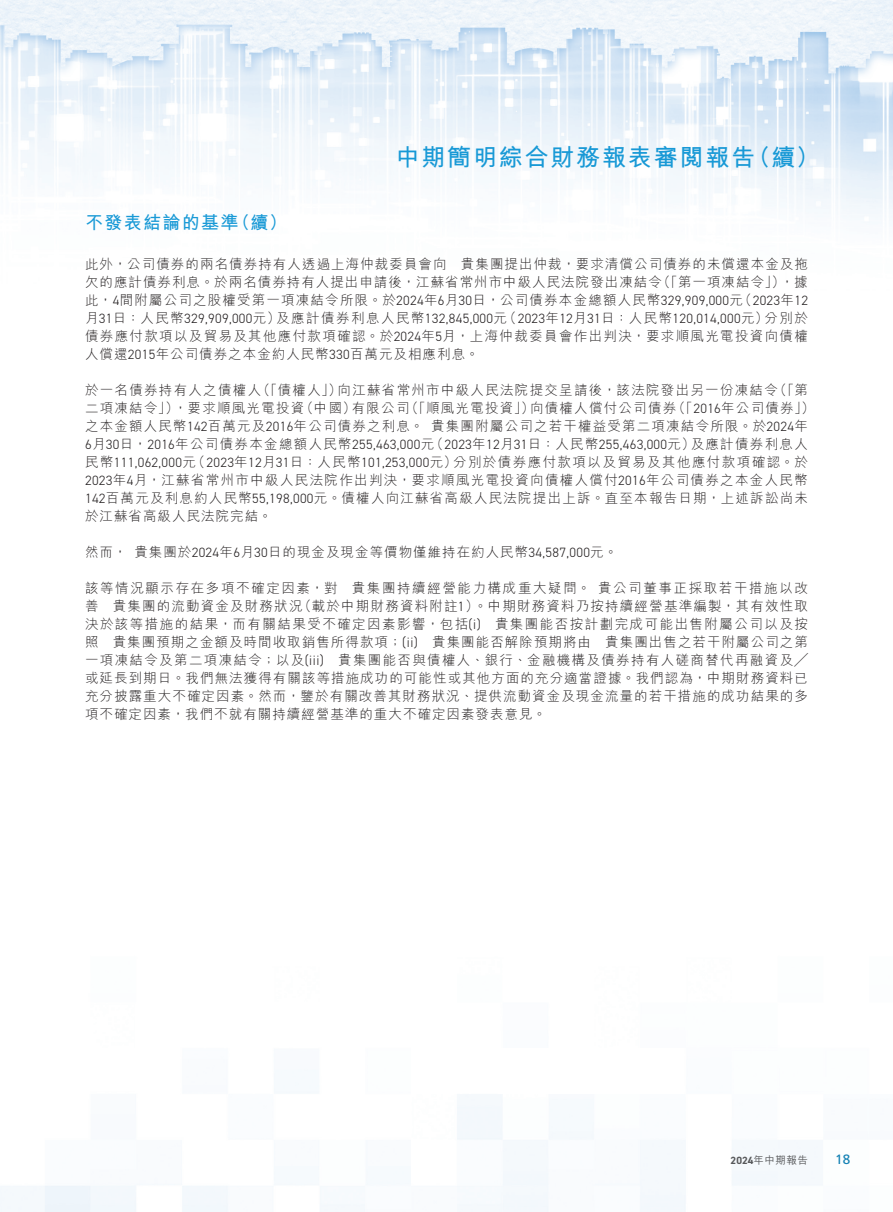
<style>
.page{position:relative;width:893px;height:1212px;background:#fff}
.page>*{position:absolute;margin:0;border:0;box-sizing:border-box;transform-origin:0 0}
.t1{font:700 24px "M Hei HK";letter-spacing:.075em;color:#1899d6}
.t2{font:700 18px "M Hei HK";letter-spacing:.075em;color:#1899d6}
.t3{font:300 13.5px/18px "M Hei HK";letter-spacing:.09em;color:#231f20}
.t4{font:300 13.5px "DIN2014";letter-spacing:.025em;color:#231f20}
.t5{font:300 13.5px "M Hei HK";letter-spacing:.11em;color:#231f20}
.t6{font:300 13.5px "M Hei HK";letter-spacing:.12em;color:#231f20}
.t7{font:13.5px "Frutiger LT Std";color:#1481b4}
.t8{font:500 10.5px "M Hei HK";letter-spacing:.05em;color:#57585a}
.s1{font-family:"DIN2014"}
.s2{font-family:"M Hei HK"}
.s3{font-family:"DIN2014";font-weight:700}
</style>
<div class="page">
<img style="left:0;top:0;width:893px;height:1212px">
<h2 class="t2" style="left:85px;top:209px;width:155px">不發表結論的基準</h2>
<h2 class="t2" style="left:232px;top:209px;width:56px">（續(</h2>
<h1 class="t1" style="left:396px;top:140px;width:361px">中期簡明綜合財務報表審閱報告</h1>
<h1 class="t1" style="left:747px;top:140px;width:75px">（續(</h1>
<p class="t3" style="left:85px;top:255px;width:363px">此外，公司債券的兩名債券持有人透過上海仲裁委員會向</p>
<p class="t3" style="left:461px;top:255px;width:349px">貴集團提出仲裁，要求清償公司債券的未償還本金及拖</p>
<p class="t3" style="left:85px;top:273px;width:578px">欠的應計債券利息。於兩名債券持有人提出申請後，江蘇省常州市中級人民法院發出凍結令</p>
<p class="t3" style="left:657px;top:273px;width:129px">（「第一項凍結令」）</p>
<p class="t3" style="left:780px;top:273px;width:29px">，據</p>
<p class="t3" style="left:85px;top:291px;width:659px">此，<span class="s1">4</span>間附屬公司之股權受第一項凍結令所限。於<span class="s1">2024</span>年月<span class="s1">6 30</span>日，公司債券本金總額人民幣<span class="s1">329,909,000</span>元</p>
<p class="t4" style="left:739px;top:292px;width:71px"><span class="s2">（</span>2023<span class="s2">年</span>12</p>
<p class="t4" style="left:85px;top:310px;width:197px"><span class="s2">月</span>31<span class="s2">日：人民幣</span>329,909,000<span class="s2">元）</span></p>
<p class="t3" style="left:85px;top:327px;width:724px">債券應付款項以及貿易及其他應付款項確認。於<span class="s1">2024</span>年月<span class="s1">5</span> ，上海仲裁委員會作出判決，要求順風光電投資向債權人償還<span class="s1">2015</span>年公司債券之本金約人民幣<span class="s1">330</span>百萬元及相應利息。</p>
<p class="t3" style="left:774px;top:381px;width:36px">（「第</p>
<p class="t4" style="left:503px;top:310px;width:267px"><span class="s2">（</span>2023<span class="s2">年</span>12<span class="s2">月</span>31<span class="s2">日：人民幣</span>120,014,000<span class="s2">元）</span></p>
<p class="t5" style="left:276px;top:311px;width:232px">及應計債券利息人民幣<span class="s1">132,845,000</span>元</p>
<p class="t3" style="left:764px;top:309px;width:45px">分別於</p>
<p class="t3" style="left:338px;top:381px;width:442px">向江蘇省常州市中級人民法院提交呈請後，該法院發出另一份凍結令</p>
<p class="t3" style="left:257px;top:381px;width:86px">（「債權人」）</p>
<p class="t3" style="left:85px;top:381px;width:178px">於一名債券持有人之債權人</p>
<p class="t3" style="left:85px;top:399px;width:95px">二項凍結令」）</p>
<p class="t3" style="left:300px;top:399px;width:57px">（中國）</p>
<p class="t3" style="left:405px;top:399px;width:131px">（「順風光電投資」）</p>
<p class="t3" style="left:530px;top:399px;width:148px">向債權人償付公司債券</p>
<p class="t3" style="left:672px;top:399px;width:144px">（「<span class="s1">2016</span>年公司債券 (「</p>
<p class="t3" style="left:174px;top:399px;width:132px">，要求順風光電投資</p>
<p class="t3" style="left:352px;top:399px;width:59px">有限公司</p>
<p class="t3" style="left:85px;top:417px;width:340px">之本金額人民幣<span class="s1">142</span>百萬元及<span class="s1">2016</span>年公司債券之利息。</p>
<p class="t3" style="left:431px;top:417px;width:378px">貴集團附屬公司之若干權益受第二項凍結令所限。於<span class="s1">2024</span>年</p>
<p class="t4" style="left:430px;top:436px;width:266px"><span class="s2">（</span>2023<span class="s2">年</span>12<span class="s2">月</span>31<span class="s2">日：人民幣</span>255,463,000<span class="s2">元）</span></p>
<p class="t4" style="left:85px;top:436px;width:351px"><span class="s2">月</span>6 30<span class="s2">日，</span>2016<span class="s2">年公司債券本金總額人民幣</span>255,463,000<span class="s2">元</span></p>
<p class="t3" style="left:691px;top:435px;width:119px">及應計債券利息人</p>
<p class="t4" style="left:192px;top:454px;width:267px"><span class="s2">（</span>2023<span class="s2">年</span>12<span class="s2">月</span>31<span class="s2">日：人民幣</span>101,253,000<span class="s2">元）</span></p>
<p class="t3" style="left:453px;top:453px;width:356px">分別於債券應付款項以及貿易及其他應付款項確認。於</p>
<p class="t4" style="left:85px;top:454px;width:112px"><span class="s2">民幣</span>111,062,000<span class="s2">元</span></p>
<p class="t3" style="left:85px;top:471px;width:724px;text-align:justify"><span class="s1">2023</span>年月<span class="s1">4</span> ，江蘇省常州市中級人民法院作出判決，要求順風光電投資向債權人償付<span class="s1">2016</span>年公司債券之本金人民幣<span class="s1">142</span>百萬元及利息約人民幣<span class="s1">55,198,000</span>元。債權人向江蘇省高級人民法院提出上訴。直至本報告日期，上述訴訟尚未於江蘇省高級人民法院完結。</p>
<p class="t3" style="left:134px;top:543px;width:485px">貴集團於<span class="s1">2024</span>年月<span class="s1">6 30</span>日的現金及現金等價物僅維持在約人民幣<span class="s1">34,587,000</span>元。</p>
<p class="t3" style="left:85px;top:543px;width:43px">然而，</p>
<p class="t6" style="left:352px;top:581px;width:240px">貴集團持續經營能力構成重大疑問。</p>
<p class="t6" style="left:598px;top:581px;width:211px">貴公司董事正採取若干措施以改</p>
<p class="t3" style="left:298px;top:579px;width:511px;text-indent:-213px">該等情況顯示存在多項不確定因素，對<br>（載於中期財務資料附註<span class="s1">1</span>）。中期財務資料乃按持續經營基準編製，其有效性取</p>
<p class="t3" style="left:113px;top:597px;width:191px">貴集團的流動資金及財務狀況</p>
<p class="t3" style="left:85px;top:597px;width:15px">善</p>
<p class="t5" style="left:85px;top:617px;width:397px">決於該等措施的結果，而有關結果受不確定因素影響，包括 <span class="s1">) i(</span></p>
<p class="t5" style="left:495px;top:617px;width:314px">貴集團能否按計劃完成可能出售附屬公司以及按</p>
<p class="t3" style="left:85px;top:633px;width:15px">照</p>
<p class="t3" style="left:113px;top:633px;width:307px">貴集團預期之金額及時間收取銷售所得款項；<span class="s1">(ii)</span></p>
<p class="t3" style="left:432px;top:633px;width:160px">貴集團能否解除預期將由</p>
<p class="t3" style="left:605px;top:633px;width:204px">貴集團出售之若干附屬公司之第</p>
<p class="t3" style="left:338px;top:651px;width:471px">貴集團能否與債權人、銀行、金融機構及債券持有人磋商替代再融資及╱</p>
<p class="t3" style="left:85px;top:651px;width:724px">一項凍結令及第二項凍結令；以及<span class="s1">(iii)<br></span>或延長到期日。我們無法獲得有關該等措施成功的可能性或其他方面的充分適當證據。我們認為，中期財務資料已充分披露重大不確定因素。然而，鑒於有關改善其財務狀況、提供流動資金及現金流量的若干措施的成功結果的多項不確定因素，我們不就有關持續經營基準的重大不確定因素發表意見。</p>
<p class="t8" style="left:731px;top:1152px;width:79px"><span class="s3">2024</span>年中期報告</p>
<p class="t7" style="left:835px;top:1151px;width:17px">18</p>
</div>
